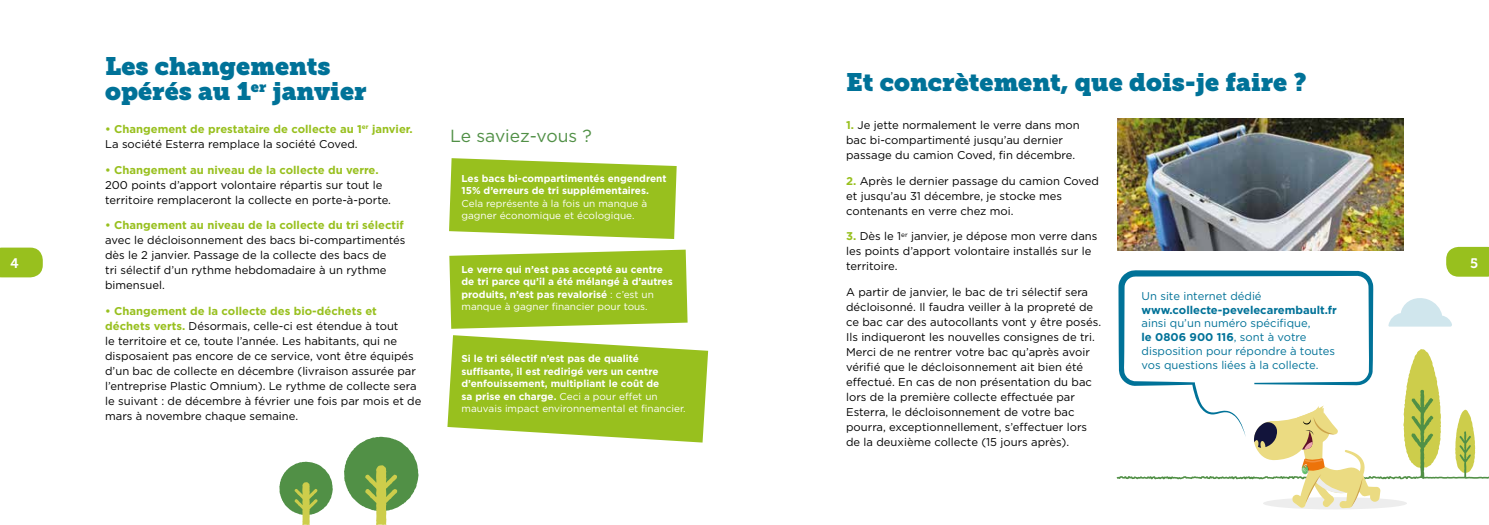
<style>
.page{position:relative;width:1489px;height:525px;background:#fff}
.page>*{position:absolute;margin:0;border:0;box-sizing:border-box;transform-origin:0 0}
.t1{font:25px/25px "Museo Slab";color:#007298}
.t2{font:17.5px "Gotham";color:#519046}
.t3{font:13.75px "Museo 700";color:#fff}
.t4{font:11.25px/15px "Gotham";color:#000}
.t5{font:700 11.25px/15px "Gotham";color:#98c01e}
.t6{font:11.25px/13.8px "Gotham";color:#007298}
.t7{font:700 11.25px "Gotham";color:#007298}
.t8{font:700 10px/12.5px "Gotham";color:#fff}
.t9{font:10px/12.5px "Gotham";color:#fff}
.s1{font-weight:700;color:#98c01e}
.s2{font-weight:400;color:#000}
.s3{font-weight:400}
.s4{font-weight:700}
</style>
<div class="page">
<svg style="left:0;top:247px;width:43px;height:30px"></svg>
<svg style="left:447px;top:335px;width:261px;height:107px;background:#a8c941"></svg>
<svg style="left:449px;top:158px;width:227px;height:81px;background:#a2c635"></svg>
<svg style="left:449px;top:249px;width:238px;height:79px;background:#a0c530"></svg>
<img style="left:1117px;top:118px;width:286px;height:129px">
<svg style="left:344px;top:436px;width:74px;height:88px"></svg>
<svg style="left:279px;top:461px;width:54px;height:63px"></svg>
<svg style="left:1116px;top:247px;width:372px;height:262px"></svg>
<h1 class="t1" style="left:105px;top:54px;width:263px">Les changements opérés au 1<sup>er</sup> janvier</h1>
<h1 class="t1" style="left:846px;top:69px;width:462px">Et concrètement, que dois-je faire ?</h1>
<p class="t4" style="left:846px;top:117px;width:235px"><span class="s1">1.</span> Je jette normalement le verre dans mon bac bi-compartimenté jusqu’au dernier passage du camion Coved, fin décembre.</p>
<p class="t4" style="left:846px;top:173px;width:254px"><span class="s1">2.</span> Après le dernier passage du camion Coved et jusqu’au 31 décembre, je stocke mes contenants en verre chez moi.</p>
<p class="t4" style="left:846px;top:228px;width:253px"><span class="s1">3.</span> Dès le 1<sup>er</sup> janvier, je dépose mon verre dans les points d’apport volontaire installés sur le territoire.</p>
<p class="t4" style="left:846px;top:284px;width:256px">A partir de janvier, le bac de tri sélectif sera décloisonné. Il faudra veiller à la propreté de ce bac car des autocollants vont y être posés.<br>Ils indiqueront les nouvelles consignes de tri.<br>Merci de ne rentrer votre bac qu’après avoir vérifié que le décloisonnement ait bien été effectué. En cas de non présentation du bac lors de la première collecte effectuée par Esterra, le décloisonnement de votre bac pourra, exceptionnellement, s’effectuer lors de la deuxième collecte (15 jours après).</p>
<p class="t5" style="left:105px;top:121px;width:309px">• Changement de prestataire de collecte au 1<sup>er</sup> janvier.<br><span class="s2">La société Esterra remplace la société Coved.</span></p>
<p class="t5" style="left:105px;top:162px;width:275px">• Changement au niveau de la collecte du verre.</p>
<p class="t4" style="left:105px;top:177px;width:287px">200 points d’apport volontaire répartis sur tout le territoire remplaceront la collecte en porte-à-porte.</p>
<p class="t5" style="left:105px;top:217px;width:300px">• Changement au niveau de la collecte du tri sélectif</p>
<p class="t4" style="left:105px;top:232px;width:302px">avec le décloisonnement des bacs bi-compartimentés dès le 2 janvier. Passage de la collecte des bacs de<br>tri sélectif d’un rythme hebdomadaire à un rythme bimensuel.</p>
<p class="t4" style="left:105px;top:303px;width:318px"><span class="s1">• Changement de la collecte des bio-déchets et déchets verts.</span> Désormais, celle-ci est étendue à tout<br>le territoire et ce, toute l’année. Les habitants, qui ne disposaient pas encore de ce service, vont être équipés d’un bac de collecte en décembre (livraison assurée par l’entreprise Plastic Omnium). Le rythme de collecte sera le suivant : de décembre à février une fois par mois et de mars à novembre chaque semaine.</p>
<h2 class="t2" style="left:450px;top:125px;width:143px">Le saviez-vous ?</h2>
<p class="t8" style="left:461px;top:172px;width:206px">Les bacs bi-compartimentés engendrent<br>15% d’erreurs de tri supplémentaires.</p>
<p class="t9" style="left:461px;top:197px;width:187px">Cela représente à la fois un manque à gagner économique et écologique.</p>
<p class="t3" style="left:11px;top:255px;width:10px">4</p>
<p class="t3" style="left:1469px;top:255px;width:10px">5</p>
<p class="t8" style="left:461px;top:263px;width:213px">Le verre qui n’est pas accepté au centre de tri parce qu’il a été mélangé à d’autres produits, n’est pas revalorisé <span class="s3">: c’est un manque à gagner financier pour tous.</span></p>
<p class="t6" style="left:1141px;top:288px;width:122px">Un site internet dédié</p>
<p class="t7" style="left:1141px;top:302px;width:197px">www.collecte-pevelecarembault.fr</p>
<p class="t6" style="left:1141px;top:316px;width:195px">ainsi qu’un numéro spécifique,<br><span class="s4">le 0806 900 116</span>, sont à votre disposition pour répondre à toutes vos questions liées à la collecte.</p>
<p class="t8" style="left:461px;top:352px;width:225px">Si le tri sélectif n’est pas de qualité suffisante, il est redirigé vers un centre d’enfouissement, multipliant le coût de<br>sa prise en charge. <span class="s3">Ceci a pour effet un mauvais impact environnemental et financier.</span></p>
</div>
